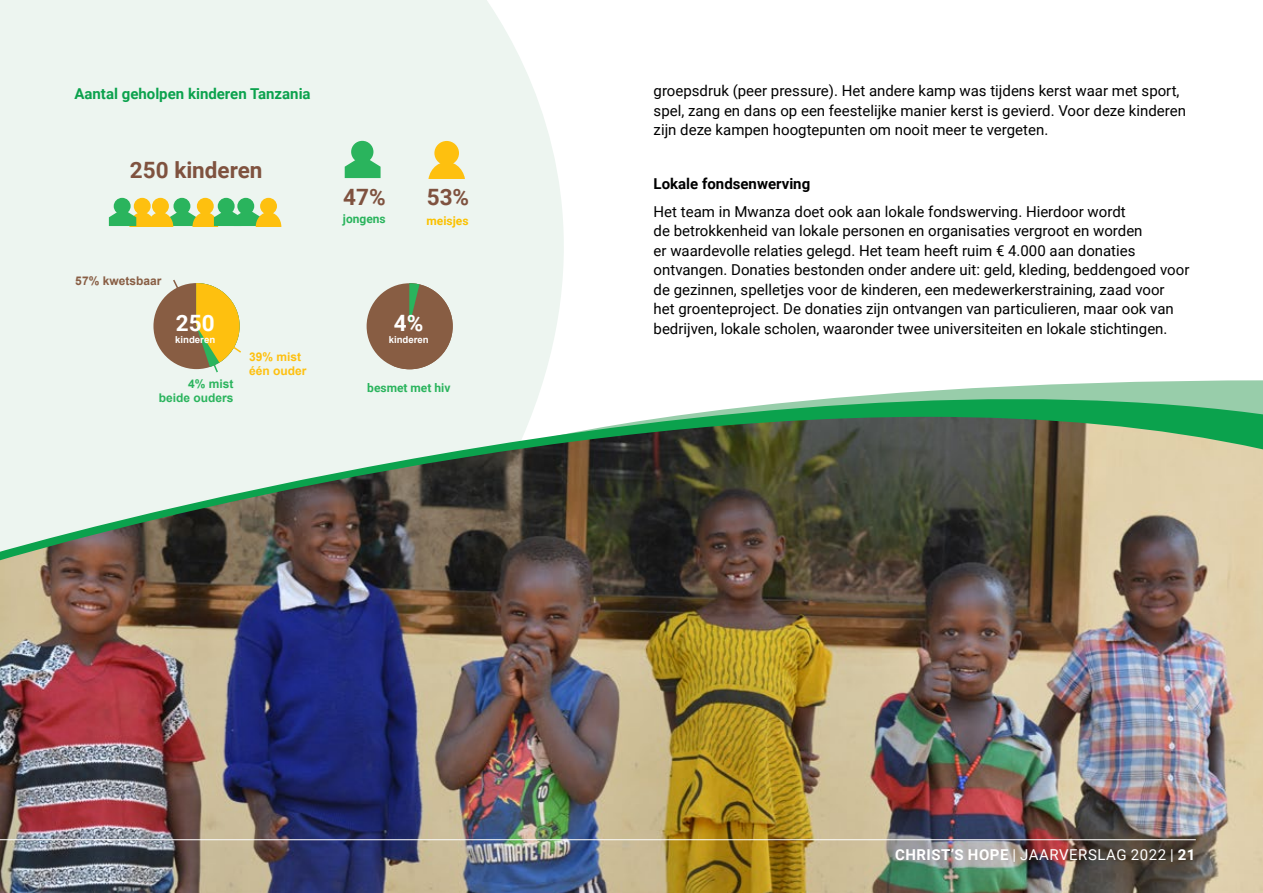
<style>
.page{position:relative;width:1263px;height:893px;background:#fff}
.page>*{position:absolute;margin:0;border:0;box-sizing:border-box;transform-origin:0 0}
.t1{font:700 22.5px "Roboto";color:#7f523f}
.t2{font:700 22.5px "Roboto";color:#fff}
.t3{font:15px/19.5px "Roboto";color:#000}
.t4{font:15px "Roboto";letter-spacing:.035em;color:#fff}
.t5{font:700 15px "Roboto";color:#0ba24d}
.t6{font:700 15px "Roboto";color:#000}
.t7{font:700 12px "Roboto";color:#2ab45d}
.t8{font:700 12px/14.4px "Arial";color:#2ab45d;text-align:right}
.t9{font:700 12px/14.4px "Arial";color:#fec00f}
.t10{font:700 12px "Arial";color:#885d43}
.t11{font:700 12px "Roboto";color:#fbc100}
.t12{font:700 9.6px "Arial";color:#fff}
.s1{font-weight:700}
</style>
<div class="page">
<div style="left:0;top:0;width:564px;height:337px;background:#edf5f0"></div>
<div style="left:434px;top:141px;width:25px;height:24px;background:#fec00f;border-radius:50%"></div>
<svg style="left:428px;top:162px;width:37px;height:16px"></svg>
<div style="left:351px;top:141px;width:22px;height:22px;background:#2ab45d;border-radius:50%"></div>
<svg style="left:345px;top:156px;width:36px;height:22px"></svg>
<div style="left:153px;top:283px;width:86px;height:86px;background:#885d43;border-radius:50%"></div>
<svg style="left:172px;top:278px;width:12px;height:13px"></svg>
<svg style="left:194px;top:283px;width:49px;height:54px;background:#f1c643"></svg>
<svg style="left:0;top:337px;width:1263px;height:80px"></svg>
<img style="left:0;top:417px;width:1263px;height:476px">
<div style="left:173px;top:198px;width:17px;height:17px;background:#2ab45d;border-radius:50%"></div>
<div style="left:134px;top:198px;width:17px;height:17px;background:#fec00f;border-radius:50%"></div>
<div style="left:152px;top:198px;width:17px;height:17px;background:#fec00f;border-radius:50%"></div>
<div style="left:197px;top:198px;width:17px;height:17px;background:#fec00f;border-radius:50%"></div>
<div style="left:114px;top:198px;width:17px;height:17px;background:#2ab45d;border-radius:50%"></div>
<div style="left:218px;top:198px;width:17px;height:17px;background:#2ab45d;border-radius:50%"></div>
<div style="left:237px;top:198px;width:17px;height:17px;background:#2ab45d;border-radius:50%"></div>
<div style="left:260px;top:198px;width:17px;height:17px;background:#fec00f;border-radius:50%"></div>
<svg style="left:109px;top:209px;width:172px;height:17px"></svg>
<div style="left:367px;top:283px;width:86px;height:86px;background:#885d43;border-radius:50%"></div>
<svg style="left:391px;top:283px;width:62px;height:86px"></svg>
<hr style="left:0;top:839px;width:1196px;height:1px;background:#fff">
<p class="t5" style="left:74px;top:83px;width:238px">Aantal geholpen kinderen Tanzania</p>
<h1 class="t1" style="left:130px;top:154px;width:134px">250 kinderen</h1>
<p class="t10" style="left:75px;top:272px;width:88px">57% kwetsbaar</p>
<h1 class="t2" style="left:176px;top:307px;width:40px">250</h1>
<p class="t12" style="left:175px;top:333px;width:42px">kinderen</p>
<p class="t8" style="left:159px;top:376px;width:76px">4% mist beide ouders</p>
<p class="t9" style="left:249px;top:350px;width:59px">39% mist één ouder</p>
<h1 class="t1" style="left:343px;top:181px;width:44px">47%</h1>
<p class="t7" style="left:343px;top:211px;width:44px">jongens</p>
<h1 class="t1" style="left:427px;top:181px;width:44px">53%</h1>
<p class="t11" style="left:427px;top:212px;width:44px">meisjes</p>
<h1 class="t2" style="left:394px;top:307px;width:31px">4%</h1>
<p class="t12" style="left:389px;top:333px;width:42px">kinderen</p>
<p class="t7" style="left:367px;top:379px;width:85px">besmet met hiv</p>
<p class="t3" style="left:654px;top:81px;width:534px">groepsdruk (peer pressure). Het andere kamp was tijdens kerst waar met sport, spel, zang en dans op een feestelijke manier kerst is gevierd. Voor deze kinderen zijn deze kampen hoogtepunten om nooit meer te vergeten.</p>
<p class="t6" style="left:654px;top:173px;width:158px">Lokale fondsenwerving</p>
<p class="t3" style="left:654px;top:201px;width:537px">Het team in Mwanza doet ook aan lokale fondswerving. Hierdoor wordt<br>de betrokkenheid van lokale personen en organisaties vergroot en worden<br>er waardevolle relaties gelegd. Het team heeft ruim € 4.000 aan donaties ontvangen. Donaties bestonden onder andere uit: geld, kleding, beddengoed voor de gezinnen, spelletjes voor de kinderen, een medewerkerstraining, zaad voor het groenteproject. De donaties zijn ontvangen van particulieren, maar ook van bedrijven, lokale scholen, waaronder twee universiteiten en lokale stichtingen.</p>
<p class="t4" style="left:895px;top:844px;width:302px"><span class="s1">CHRIST’S HOPE</span> | JAARVERSLAG 2022 | <span class="s1">21</span></p>
</div>
